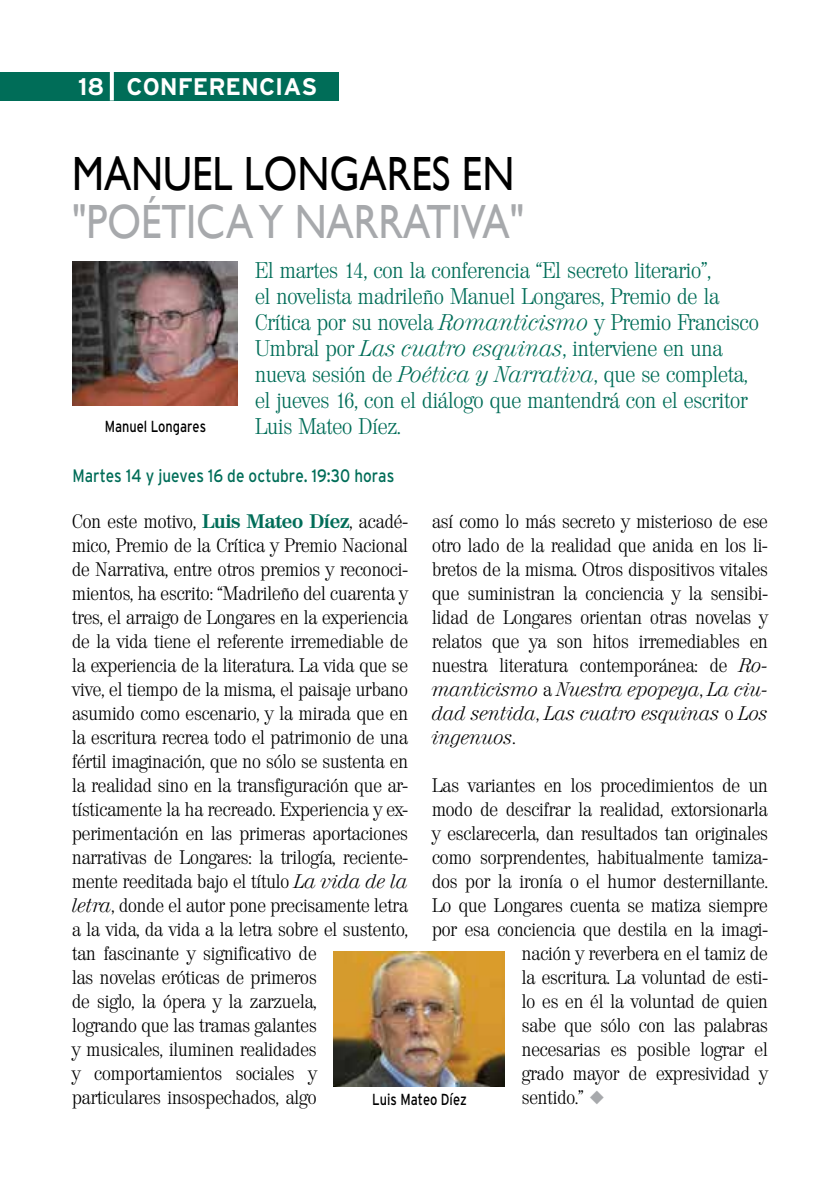
<style>
.page{position:relative;width:840px;height:1191px;background:#fff}
.page>*{position:absolute;margin:0;border:0;box-sizing:border-box;transform-origin:0 0}
.t1{font:48px "Gill Sans";color:#a7a9ac;scale:.85 1}
.t2{font:48px "Gill Sans";color:#000;scale:.85 1}
.t3{font:700 24px "Interstate AE";color:#fff}
.t4{font:300 22px/26px "Valencia";letter-spacing:-.005em;color:#006d58}
.t5{font:300 19px/24px "Valencia";color:#000}
.t6{font:18px "Interstate AE";color:#006d58;scale:.85 1}
.t7{font:16px "Interstate AE";color:#000;scale:.8 1}
.s1{font-style:italic}
.s2{font-weight:700;color:#006d58}
.s3{color:#a7a9ac}
</style>
<div class="page">
<div style="left:0;top:72px;width:339px;height:28px;background:#006d58"></div>
<svg style="left:110px;top:72px;width:4px;height:29px"></svg>
<img style="left:73px;top:262px;width:165px;height:143px">
<img style="left:333px;top:952px;width:171px;height:134px">
<p class="t3" style="left:78px;top:73px;width:240px">18 CONFERENCIAS</p>
<h1 class="t2" style="left:72px;top:146px;width:521px">MANUEL LONGARES EN</h1>
<h1 class="t1" style="left:72px;top:194px;width:533px">"POÉTICA Y NARRATIVA"</h1>
<p class="t4" style="left:255px;top:258px;width:505px">El martes 14, con la conferencia “El secreto literario",<br>el novelista madrileño Manuel Longares, Premio de la Crítica por su novela <span class="s1">Romanticismo</span> y Premio Francisco Umbral por <span class="s1">Las cuatro esquinas</span>, interviene en una nueva sesión de <span class="s1">Poética y Narrativa</span>, que se completa, el jueves 16, con el diálogo que mantendrá con el escritor Luis Mateo Díez.</p>
<p class="t7" style="left:105px;top:418px;width:128px">Manuel Longares</p>
<p class="t6" style="left:72px;top:466px;width:380px">Martes 14 y jueves 16 de octubre. 19:30 horas</p>
<p class="t5" style="left:72px;top:510px;width:337px">Con este motivo, <span class="s2">Luis Mateo Díez</span>, acadé&shy;mico, Premio de la Crítica y Premio Nacional de Narrativa, entre otros premios y reconoci&shy;mientos, ha escrito: “Madrileño del cuarenta y tres, el arraigo de Longares en la experiencia de la vida tiene el referente irremediable de la experiencia de la literatura. La vida que se vive, el tiempo de la misma, el paisaje urbano asumido como escenario, y la mirada que en la escritura recrea todo el patrimonio de una fértil imaginación, que no sólo se sustenta en la realidad sino en la transfiguración que ar&shy;tísticamente la ha recreado. Experiencia y ex&shy;perimentación en las primeras aportaciones narrativas de Longares: la trilogía, reciente&shy;mente reeditada bajo el título <span class="s1">La vida de la letra</span>, donde el autor pone precisamente letra a la vida, da vida a la letra sobre el sustento, tan fascinante y significativo de<br>las novelas eróticas de primeros<br>de siglo, la ópera y la zarzuela,<br>logrando que las tramas galantes<br>y musicales, iluminen realidades<br>y comportamientos sociales y particulares insospechados, algo</p>
<p class="t5" style="left:432px;top:510px;width:337px;text-align:justify">así como lo más secreto y misterioso de ese otro lado de la realidad que anida en los li&shy;bretos de la misma. Otros dispositivos vitales que suministran la conciencia y la sensibi&shy;lidad de Longares orientan otras novelas y relatos que ya son hitos irremediables en nuestra literatura contemporánea: de <span class="s1">Ro&shy;manticismo</span> a <span class="s1">Nuestra epopeya</span>, <span class="s1">La ciu&shy;dad sentida</span>, <span class="s1">Las cuatro esquinas</span> o <span class="s1">Los ingenuos</span>.</p>
<p class="t5" style="left:432px;top:773px;width:337px">Las variantes en los procedimientos de un</p>
<p class="t5" style="left:432px;top:797px;width:337px">modo de descifrar la realidad, extorsionarla</p>
<p class="t5" style="left:432px;top:821px;width:337px">y esclarecerla, dan resultados tan originales</p>
<p class="t5" style="left:432px;top:845px;width:337px">como sorprendentes, habitualmente tamiza-</p>
<p class="t5" style="left:432px;top:869px;width:337px">dos por la ironía o el humor desternillante.</p>
<p class="t5" style="left:432px;top:893px;width:337px">Lo que Longares cuenta se matiza siempre</p>
<p class="t5" style="left:432px;top:917px;width:337px">por esa conciencia que destila en la imagi-</p>
<p class="t5" style="left:521px;top:941px;width:247px">nación y reverbera en el tamiz de</p>
<p class="t5" style="left:521px;top:965px;width:247px">la escritura. La voluntad de esti-</p>
<p class="t5" style="left:521px;top:989px;width:247px">lo es en él la voluntad de quien</p>
<p class="t5" style="left:521px;top:1013px;width:247px">sabe que sólo con las palabras</p>
<p class="t5" style="left:521px;top:1037px;width:247px">necesarias es posible lograr el</p>
<p class="t5" style="left:521px;top:1061px;width:247px">grado mayor de expresividad y</p>
<p class="t5" style="left:521px;top:1085px;width:84px">sentido.” <span class="s3">◆</span></p>
<p class="t7" style="left:372px;top:1090px;width:120px">Luis Mateo Díez</p>
</div>
